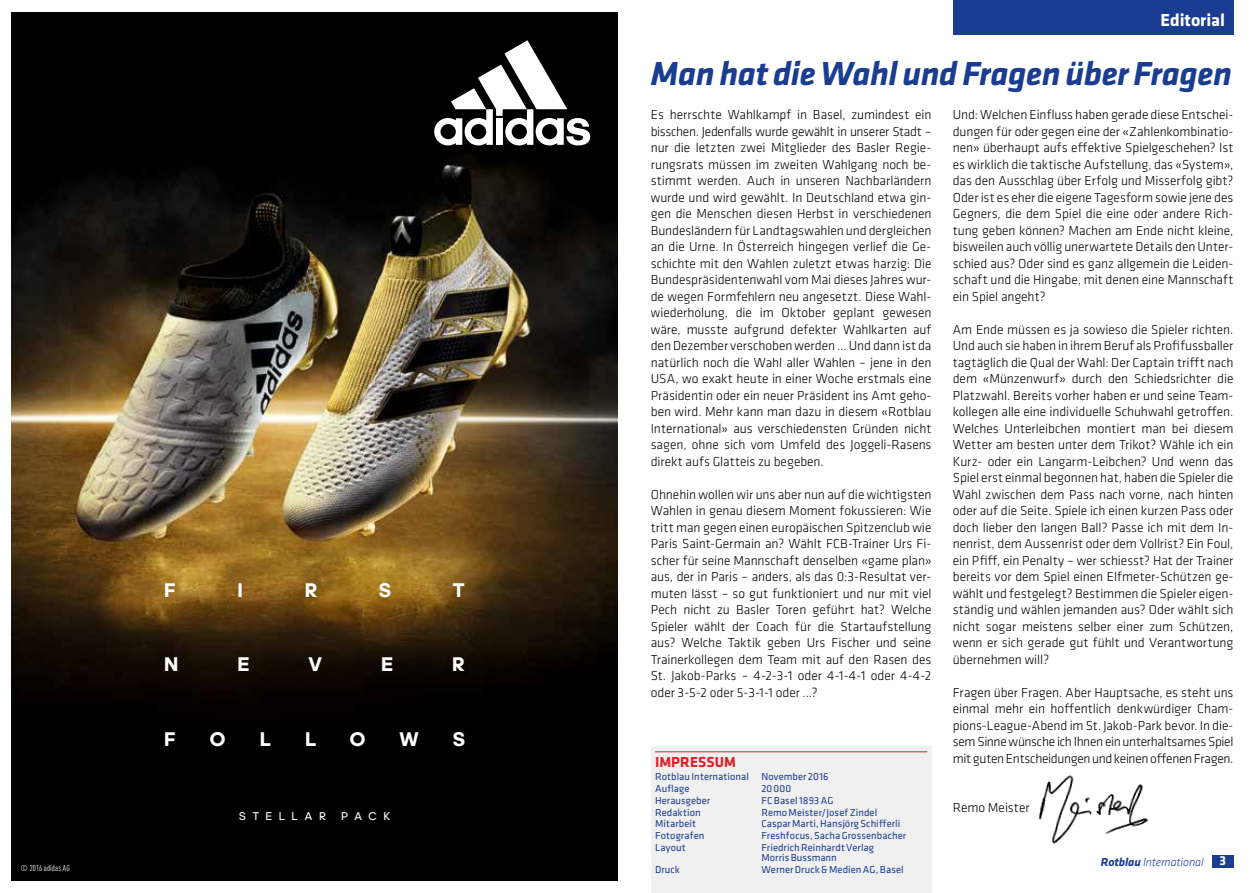
<style>
.page{position:relative;width:1259px;height:893px;background:#fff}
.page>*{position:absolute;margin:0;border:0;box-sizing:border-box;transform-origin:0 0}
.t1{font:italic 700 34.5px "Klavika";letter-spacing:-.015em;color:#1a3c91}
.t2{font:700 20.1px "adineue PRO";color:#fff}
.t3{font:700 18px "Klavika";letter-spacing:-.005em;color:#fff}
.t4{font:700 15px "Klavika";letter-spacing:.005em;color:#df2129}
.t5{font:300 13.5px/16.5px "Klavika";letter-spacing:-.01em;color:#000;text-align:justify}
.t6{font:italic 300 12px "Klavika";letter-spacing:-.01em;color:#1a3c91}
.t7{font:11.4px "adineue PRO";letter-spacing:.605em;color:#fff}
.t8{font:10.5px/11.7px "Klavika";letter-spacing:.01em;color:#1a3c91}
.t9{font:condensed 8.55px "Adihaus DIN";letter-spacing:.02em;color:#fff}
.s1{font-weight:700}
.s2{font-weight:700;font-style:normal;font-size:13.5px;color:#fff}
</style>
<div class="page">
<div style="left:1212px;top:855px;width:21px;height:12px;background:#1a3c91"></div>
<div style="left:952px;top:0;width:281px;height:34px;background:#1a3c91"></div>
<img style="left:12px;top:13px;width:606px;height:867px">
<svg style="left:434px;top:40px;width:156px;height:105px"></svg>
<div style="left:651px;top:746px;width:280px;height:147px;background:#f0f0f0"></div>
<hr style="left:655px;top:751px;width:272px;height:1px;background:#df2129">
<img style="left:1038px;top:775px;width:110px;height:69px">
<p class="t9" style="left:21px;top:862px;width:51px">© 2016 adidas AG</p>
<h2 class="t2" style="left:165px;top:578px;width:13px">F</h2>
<h2 class="t2" style="left:238px;top:578px;width:6px">I</h2>
<h2 class="t2" style="left:305px;top:578px;width:14px">R</h2>
<h2 class="t2" style="left:379px;top:578px;width:13px">S</h2>
<h2 class="t2" style="left:453px;top:578px;width:13px">T</h2>
<h2 class="t2" style="left:165px;top:653px;width:15px">N</h2>
<h2 class="t2" style="left:238px;top:653px;width:13px">E</h2>
<h2 class="t2" style="left:308px;top:653px;width:15px">V</h2>
<h2 class="t2" style="left:381px;top:653px;width:13px">E</h2>
<h2 class="t2" style="left:452px;top:653px;width:14px">R</h2>
<h2 class="t2" style="left:165px;top:727px;width:13px">F</h2>
<h2 class="t2" style="left:210px;top:727px;width:17px">O</h2>
<h2 class="t2" style="left:260px;top:727px;width:12px">L</h2>
<h2 class="t2" style="left:305px;top:727px;width:12px">L</h2>
<h2 class="t2" style="left:350px;top:727px;width:17px">O</h2>
<h2 class="t2" style="left:399px;top:727px;width:21px">W</h2>
<h2 class="t2" style="left:453px;top:727px;width:13px">S</h2>
<p class="t7" style="left:239px;top:809px;width:88px">STELLAR</p>
<p class="t7" style="left:341px;top:809px;width:50px">PACK</p>
<h3 class="t3" style="left:1160px;top:7px;width:66px">Editorial</h3>
<h1 class="t1" style="left:651px;top:49px;width:582px">Man hat die Wahl und Fragen über Fragen</h1>
<p class="t5" style="left:651px;top:106px;width:282px">Es herrschte Wahlkampf in Basel, zumindest ein bisschen. Jedenfalls wurde gewählt in unserer Stadt – nur die letzten zwei Mitglieder des Basler Regie&shy;rungsrats müssen im zweiten Wahlgang noch be&shy;stimmt werden. Auch in unseren Nachbarländern wurde und wird gewählt. In Deutschland etwa gin&shy;gen die Menschen diesen Herbst in verschiedenen Bundesländern für Landtagswahlen und dergleichen an die Urne. In Österreich hingegen verlief die Ge&shy;schichte mit den Wahlen zuletzt etwas harzig: Die Bundespräsidentenwahl vom Mai dieses Jahres wur&shy;de wegen Formfehlern neu angesetzt. Diese Wahl&shy;wiederholung, die im Oktober geplant gewesen wäre, musste aufgrund defekter Wahlkarten auf den Dezember verschoben werden … Und dann ist da natürlich noch die Wahl aller Wahlen – jene in den USA, wo exakt heute in einer Woche erstmals eine Präsidentin oder ein neuer Präsident ins Amt geho&shy;ben wird. Mehr kann man dazu in diesem «Rotblau International» aus verschiedensten Gründen nicht sagen, ohne sich vom Umfeld des Joggeli-Rasens direkt aufs Glatteis zu begeben.</p>
<p class="t5" style="left:651px;top:486px;width:282px">Ohnehin wollen wir uns aber nun auf die wichtigsten Wahlen in genau diesem Moment fokussieren: Wie tritt man gegen einen europäischen Spitzenclub wie Paris Saint-Germain an? Wählt FCB-Trainer Urs Fi&shy;scher für seine Mannschaft denselben «game plan» aus, der in Paris – anders, als das 0:3-Resultat ver&shy;muten lässt – so gut funktioniert und nur mit viel Pech nicht zu Basler Toren geführt hat? Welche Spieler wählt der Coach für die Startaufstellung aus? Welche Taktik geben Urs Fischer und seine Trainerkollegen dem Team mit auf den Rasen des St. Jakob-Parks – 4-2-3-1 oder 4-1-4-1 oder 4-4-2 oder 3-5-2 oder 5-3-1-1 oder ...?</p>
<p class="t5" style="left:952px;top:106px;width:282px">Und: Welchen Einfluss haben gerade diese Entschei&shy;dungen für oder gegen eine der «Zahlenkombinatio&shy;nen» überhaupt aufs effektive Spielgeschehen? Ist es wirklich die taktische Aufstellung, das «System», das den Ausschlag über Erfolg und Misserfolg gibt?<br>Oder ist es eher die eigene Tagesform sowie jene des Gegners, die dem Spiel die eine oder andere Rich&shy;tung geben können? Machen am Ende nicht kleine, bisweilen auch völlig unerwartete Details den Unter&shy;schied aus? Oder sind es ganz allgemein die Leiden&shy;schaft und die Hingabe, mit denen eine Mannschaft ein Spiel angeht?</p>
<p class="t5" style="left:952px;top:321px;width:282px">Am Ende müssen es ja sowieso die Spieler richten.<br>Und auch sie haben in ihrem Beruf als Profifussballer tagtäglich die Qual der Wahl: Der Captain trifft nach dem «Münzenwurf» durch den Schiedsrichter die Platzwahl. Bereits vorher haben er und seine Team&shy;kollegen alle eine individuelle Schuhwahl getroffen.<br>Welches Unterleibchen montiert man bei diesem Wetter am besten unter dem Trikot? Wähle ich ein Kurz- oder ein Langarm-Leibchen? Und wenn das Spiel erst einmal begonnen hat, haben die Spieler die Wahl zwischen dem Pass nach vorne, nach hinten oder auf die Seite. Spiele ich einen kurzen Pass oder doch lieber den langen Ball? Passe ich mit dem In&shy;nenrist, dem Aussenrist oder dem Vollrist? Ein Foul, ein Pfiff, ein Penalty – wer schiesst? Hat der Trainer bereits vor dem Spiel einen Elfmeter-Schützen ge&shy;wählt und festgelegt? Bestimmen die Spieler eigen&shy;ständig und wählen jemanden aus? Oder wählt sich nicht sogar meistens selber einer zum Schützen, wenn er sich gerade gut fühlt und Verantwortung übernehmen will?</p>
<p class="t5" style="left:952px;top:684px;width:282px">Fragen über Fragen. Aber Hauptsache, es steht uns einmal mehr ein hoffentlich denkwürdiger Cham&shy;pions-League-Abend im St. Jakob-Park bevor. In die&shy;sem Sinne wünsche ich Ihnen ein unterhaltsames Spiel mit guten Entscheidungen und keinen offenen Fragen.</p>
<p class="t4" style="left:655px;top:751px;width:82px">IMPRESSUM</p>
<p class="t8" style="left:655px;top:771px;width:175px">Rotblau International November 2016<br>Auflage</p>
<p class="t8" style="left:761px;top:782px;width:31px">20000</p>
<p class="t8" style="left:655px;top:794px;width:57px">Herausgeber</p>
<p class="t8" style="left:761px;top:794px;width:74px">FC Basel 1893 AG</p>
<p class="t8" style="left:655px;top:806px;width:47px">Redaktion</p>
<p class="t8" style="left:761px;top:806px;width:117px">Remo Meister/Josef Zindel</p>
<p class="t8" style="left:655px;top:818px;width:43px">Mitarbeit</p>
<p class="t8" style="left:761px;top:818px;width:140px">Caspar Marti, Hansjörg Schifferli</p>
<p class="t8" style="left:655px;top:829px;width:51px">Fotografen</p>
<p class="t8" style="left:761px;top:829px;width:146px">Freshfocus, Sacha Grossenbacher</p>
<p class="t8" style="left:655px;top:841px;width:32px">Layout</p>
<p class="t8" style="left:761px;top:842px;width:114px;line-height:10.5px">Friedrich Reinhardt Verlag<br>Morris Bussmann</p>
<p class="t8" style="left:655px;top:863px;width:27px">Druck</p>
<p class="t8" style="left:761px;top:863px;width:144px">Werner Druck &amp; Medien AG, Basel</p>
<p class="t5" style="left:952px;top:799px;width:78px">Remo Meister</p>
<p class="t6" style="left:1101px;top:855px;width:127px"><span class="s1">Rotblau</span> International <span class="s2">3</span></p>
</div>
